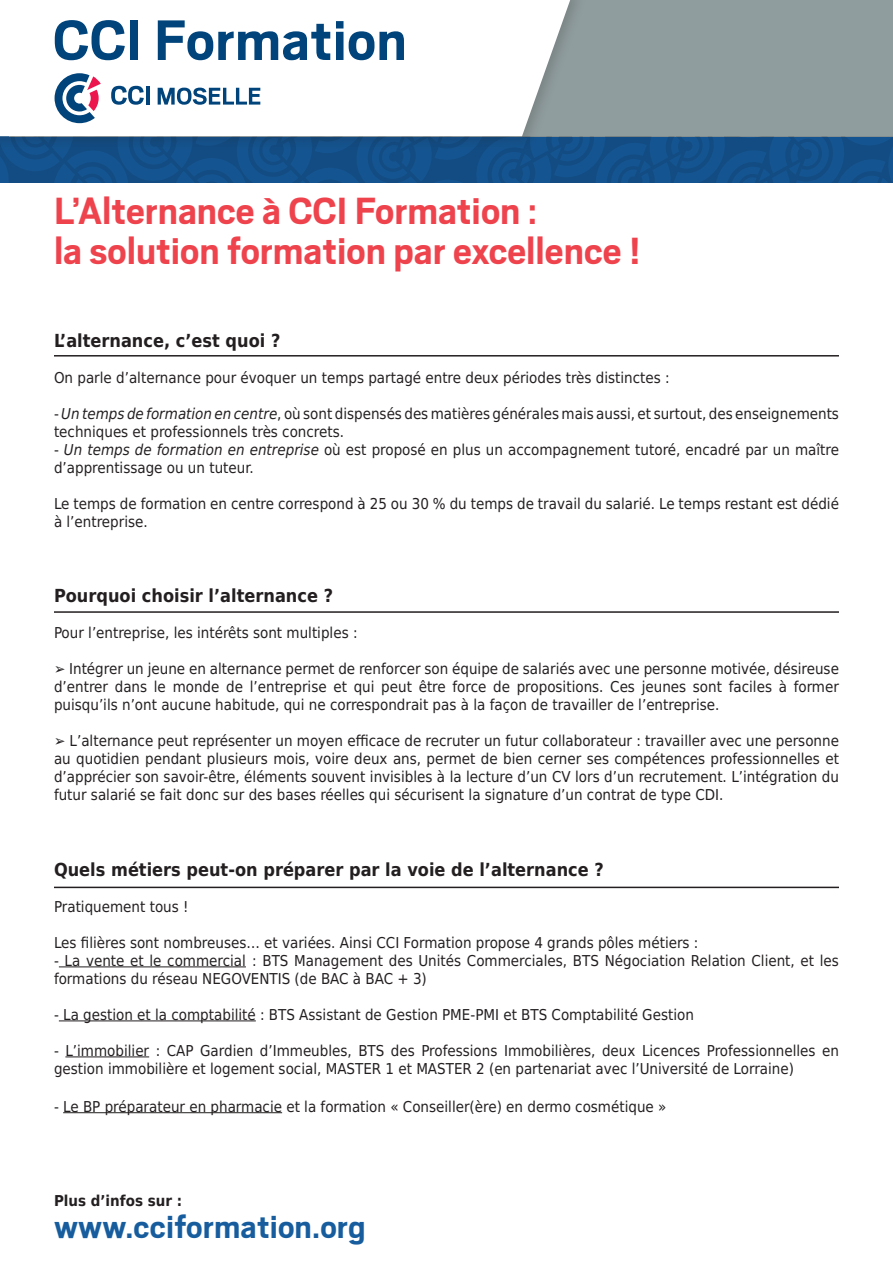
<style>
.page{position:relative;width:893px;height:1263px;background:#fff}
.page>*{position:absolute;margin:0;border:0;box-sizing:border-box;transform-origin:0 0}
.t1{font:700 42px/40.5px "Scout";color:#ee434d}
.t2{font:700 36px "Scout";letter-spacing:.005em;color:#175d9e}
.t3{font:700 18px "DejaVu Sans Condensed";color:#231f20}
.t4{font:15px/18px "DejaVu Sans Condensed";color:#231f20}
.t5{font:700 15px "DejaVu Sans Condensed";color:#231f20}
.s1{font-style:italic}
</style>
<div class="page">
<div style="left:10px;top:0;width:883px;height:136px;background:#909d9e"></div>
<svg style="left:0;top:136px;width:893px;height:47px;background:#14518a"></svg>
<div style="left:0;top:0;width:587px;height:152px;background:#231f20;opacity:.2"></div>
<div style="left:0;top:0;width:570px;height:136px;background:#fff"></div>
<svg style="left:55px;top:20px;width:70px;height:40px;background:#86a6c0"></svg>
<div style="left:130px;top:20px;width:8px;height:40px;background:#00447b"></div>
<svg style="left:158px;top:20px;width:172px;height:40px;background:#93afc7"></svg>
<svg style="left:336px;top:21px;width:7px;height:39px"></svg>
<svg style="left:349px;top:31px;width:55px;height:29px;background:#678fb0"></svg>
<svg style="left:55px;top:73px;width:46px;height:50px;background:#8e97b4"></svg>
<svg style="left:111px;top:86px;width:33px;height:19px"></svg>
<hr style="left:146px;top:86px;width:4px;height:19px;background:#00447b">
<svg style="left:158px;top:88px;width:102px;height:17px;background:#80a2bd"></svg>
<hr style="left:59px;top:966px;width:187px;height:1px;background:#231f20">
<hr style="left:59px;top:1020px;width:197px;height:1px;background:#231f20">
<hr style="left:65px;top:1056px;width:84px;height:1px;background:#231f20">
<hr style="left:63px;top:1112px;width:219px;height:1px;background:#231f20">
<hr style="left:54px;top:355px;width:785px;height:1px;background:#231f20">
<hr style="left:54px;top:611px;width:785px;height:2px;background:#231f20">
<hr style="left:54px;top:887px;width:785px;height:1px;background:#231f20">
<h1 class="t1" style="left:54px;top:188px;width:589px">L’Alternance à CCI Formation :<br>la solution formation par excellence !</h1>
<p class="t3" style="left:54px;top:325px;width:228px">L’alternance, c’est quoi ?</p>
<p class="t4" style="left:54px;top:368px;width:617px">On parle d’alternance pour évoquer un temps partagé entre deux périodes très distinctes :</p>
<p class="t4" style="left:54px;top:404px;width:786px">- <span class="s1">Un temps de formation en centre</span>, où sont dispensés des matières générales mais aussi, et surtout, des enseignements techniques et professionnels très concrets.</p>
<p class="t4" style="left:54px;top:440px;width:786px">- <span class="s1">Un temps de formation en entreprise</span> où est proposé en plus un accompagnement tutoré, encadré par un maître d’apprentissage ou un tuteur.</p>
<p class="t4" style="left:54px;top:494px;width:786px">Le temps de formation en centre correspond à 25 ou 30 % du temps de travail du salarié. Le temps restant est dédié à l’entreprise.</p>
<p class="t3" style="left:54px;top:581px;width:281px">Pourquoi choisir l’alternance ?</p>
<p class="t4" style="left:54px;top:624px;width:305px">Pour l’entreprise, les intérêts sont multiples :</p>
<p class="t4" style="left:54px;top:660px;width:786px;text-align:justify">➢ Intégrer un jeune en alternance permet de renforcer son équipe de salariés avec une personne motivée, désireuse d’entrer dans le monde de l’entreprise et qui peut être force de propositions. Ces jeunes sont faciles à former puisqu’ils n’ont aucune habitude, qui ne correspondrait pas à la façon de travailler de l’entreprise.</p>
<p class="t4" style="left:54px;top:732px;width:786px;text-align:justify">➢ L’alternance peut représenter un moyen efficace de recruter un futur collaborateur : travailler avec une personne au quotidien pendant plusieurs mois, voire deux ans, permet de bien cerner ses compétences professionnelles et d’apprécier son savoir-être, éléments souvent invisibles à la lecture d’un CV lors d’un recrutement. L’intégration du futur salarié se fait donc sur des bases réelles qui sécurisent la signature d’un contrat de type CDI.</p>
<p class="t3" style="left:54px;top:855px;width:551px">Quels métiers peut-on préparer par la voie de l’alternance ?</p>
<p class="t4" style="left:54px;top:897px;width:136px">Pratiquement tous !</p>
<p class="t4" style="left:54px;top:933px;width:646px">Les filières sont nombreuses… et variées. Ainsi CCI Formation propose 4 grands pôles métiers :</p>
<p class="t4" style="left:54px;top:951px;width:786px">- La vente et le commercial : BTS Management des Unités Commerciales, BTS Négociation Relation Client, et les formations du réseau NEGOVENTIS (de BAC à BAC + 3)</p>
<p class="t4" style="left:54px;top:1005px;width:641px">- La gestion et la comptabilité : BTS Assistant de Gestion PME-PMI et BTS Comptabilité Gestion</p>
<p class="t4" style="left:54px;top:1041px;width:786px">- L’immobilier : CAP Gardien d’Immeubles, BTS des Professions Immobilières, deux Licences Professionnelles en gestion immobilière et logement social, MASTER 1 et MASTER 2 (en partenariat avec l’Université de Lorraine)</p>
<p class="t4" style="left:54px;top:1097px;width:614px">- Le BP préparateur en pharmacie et la formation « Conseiller(ère) en dermo cosmétique »</p>
<p class="t5" style="left:54px;top:1189px;width:130px">Plus d’infos sur :</p>
<h2 class="t2" style="left:54px;top:1203px;width:313px">www.cciformation.org</h2>
</div>
